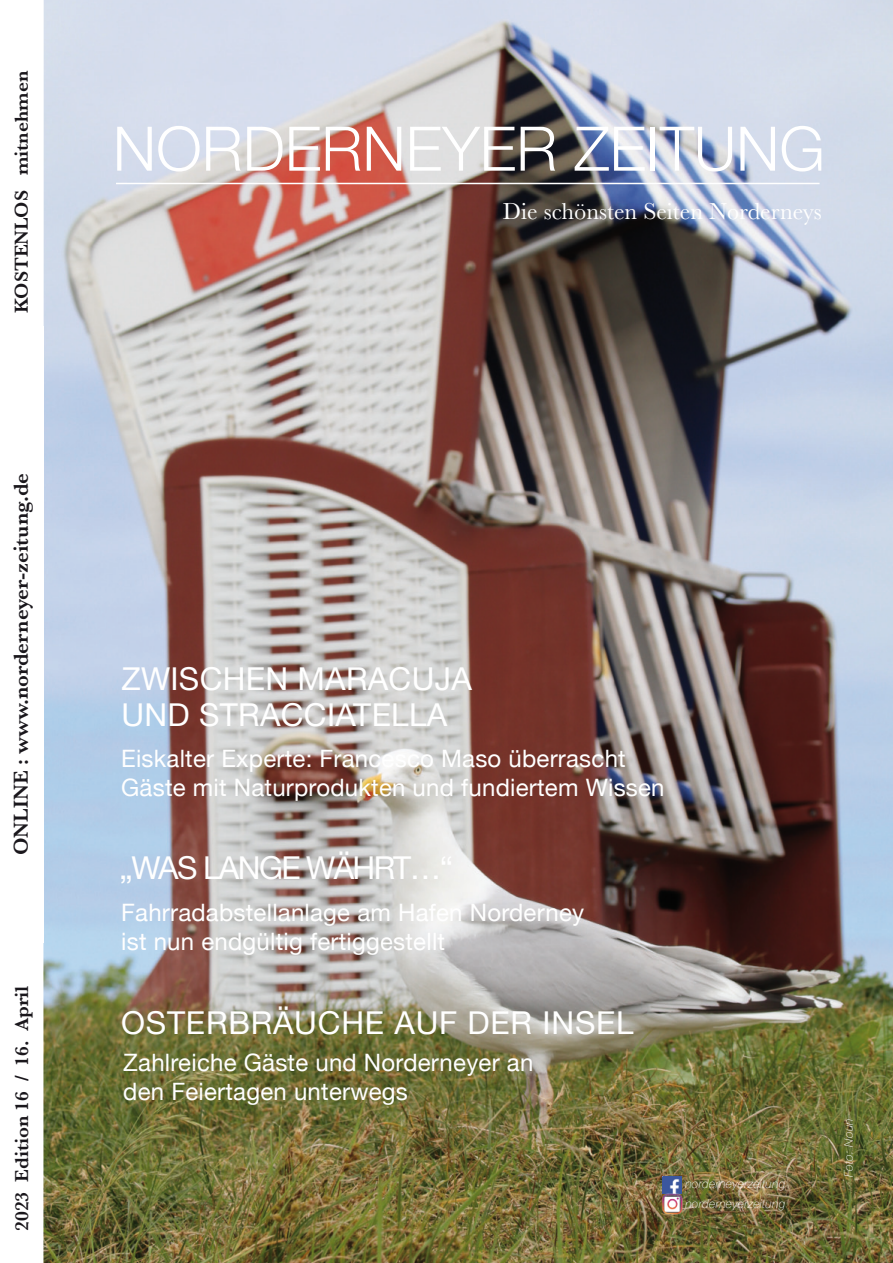
<style>
.page{position:relative;width:893px;height:1263px;background:#fff}
.page>*{position:absolute;margin:0;border:0;box-sizing:border-box;transform-origin:0 0}
.t1{font:300 61.5px "Helvetica Neue";color:#fff}
.t2{font:31.5px/36px "Helvetica Neue";letter-spacing:.01em;color:#fff}
.t3{font:31.5px "Helvetica Neue";letter-spacing:-.05em;color:#fff}
.t4{font:24px/28.5px "Helvetica Neue";letter-spacing:.01em;color:#fff}
.t5{font:24px "Baskerville";color:#fff}
.t6{font:600 21px "Baskerville";color:#1a171c}
.t7{font:600 19.5px "Baskerville";color:#1a171c}
.t8{font:italic 100 12px/19.8px "Helvetica Neue";letter-spacing:.025em;color:#fff}
</style>
<div class="page">
<img style="left:43px;top:0;width:850px;height:1263px">
<div style="left:0;top:327px;width:44px;height:571px;background:#fff"></div>
<svg style="left:43px;top:0;width:1px;height:327px"></svg>
<hr style="left:116px;top:183px;width:704px;height:1px;background:#fff">
<img style="left:663px;top:1177px;width:18px;height:15px">
<img style="left:659px;top:1192px;width:31px;height:28px">
<p class="t7" style="left:13px;top:313px;width:244px;rotate:-90deg">KOSTENLOS mitnehmen</p>
<p class="t6" style="left:12px;top:855px;width:384px;rotate:-90deg">ONLINE : www.norderneyer-zeitung.de</p>
<p class="t7" style="left:14px;top:1231px;width:247px;rotate:-90deg">2023 Edition 16 / 16. April</p>
<h1 class="t1" style="left:113px;top:113px;width:714px">NORDERNEYER ZEITUNG</h1>
<p class="t5" style="left:503px;top:202px;width:320px">Die schönsten Seiten Norderneys</p>
<h2 class="t2" style="left:121px;top:661px;width:352px">ZWISCHEN MARACUJA<br>UND STRACCIATELLA</h2>
<p class="t4" style="left:121px;top:745px;width:545px">Eiskalter Experte: Francesco Maso überrascht<br>Gäste mit Naturprodukten und fundiertem Wissen</p>
<h2 class="t3" style="left:119px;top:851px;width:335px">„WAS LANGE WÄHRT…“</h2>
<p class="t4" style="left:121px;top:899px;width:464px">Fahrradabstellanlage am Hafen Norderney ist nun endgültig fertiggestellt</p>
<h2 class="t2" style="left:121px;top:1005px;width:514px">OSTERBRÄUCHE AUF DER INSEL</h2>
<p class="t4" style="left:123px;top:1049px;width:411px">Zahlreiche Gäste und Norderneyer an den Feiertagen unterwegs</p>
<p class="t8" style="left:685px;top:1175px;width:101px">norderneyerzeitung norderneyerzeitung</p>
<p class="t8" style="left:840px;top:1177px;width:60px;rotate:-90deg">Foto: Noun</p>
</div>
